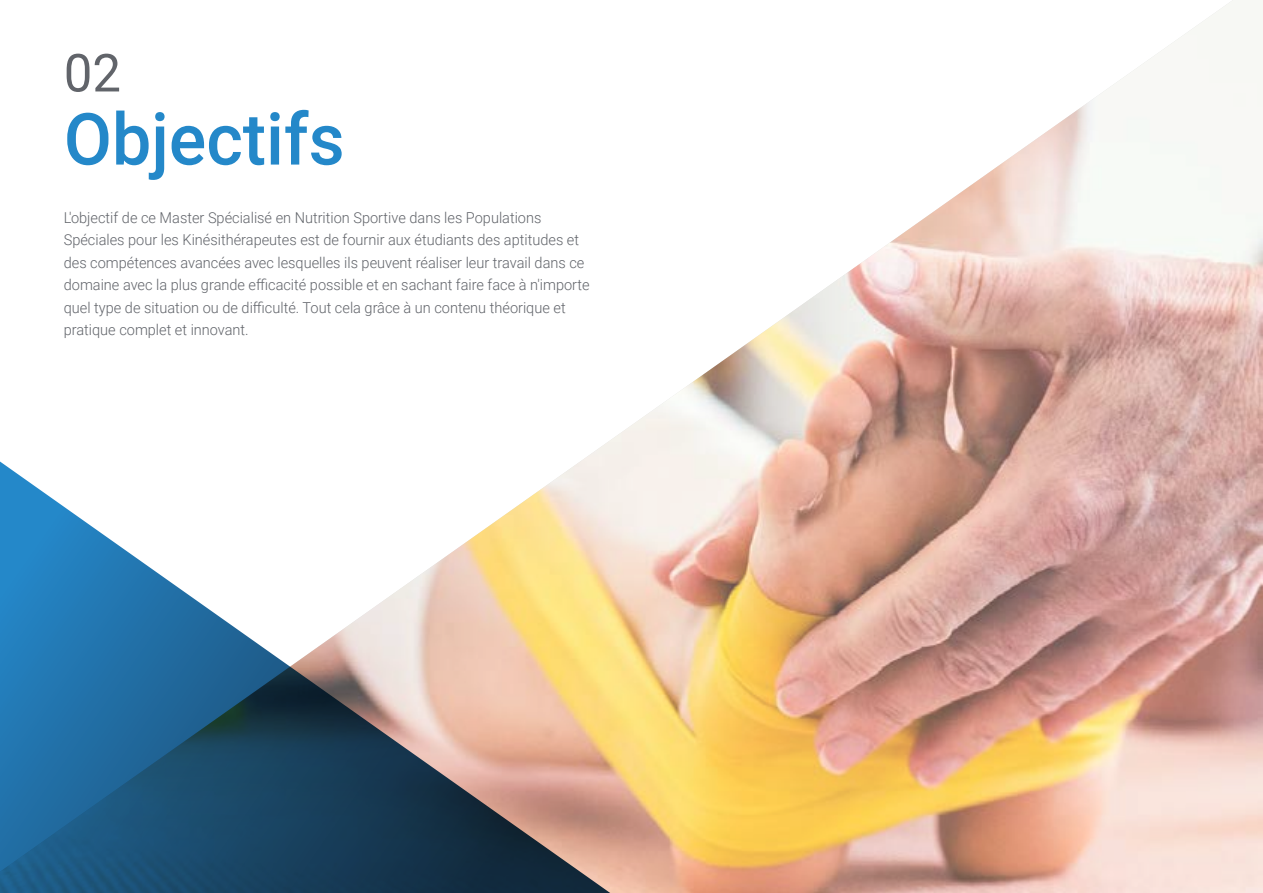
<style>
.page{position:relative;width:1263px;height:893px;background:#fff}
.page>*{position:absolute;margin:0;border:0;box-sizing:border-box;transform-origin:0 0}
.t1{font:500 72px "Roboto";color:#2488c9}
.t2{font:52.5px "Roboto";color:#61646a}
.t3{font:300 15px/22.5px "Roboto";color:#61646a}
</style>
<div class="page">
<img style="left:602px;top:0;width:661px;height:893px">
<svg style="left:0;top:446px;width:640px;height:447px"></svg>
<h2 class="t2" style="left:64px;top:36px;width:59px">02</h2>
<h1 class="t1" style="left:64px;top:89px;width:282px">Objectifs</h1>
<p class="t3" style="left:64px;top:205px;width:527px">L'objectif de ce Master Spécialisé en Nutrition Sportive dans les Populations Spéciales pour les Kinésithérapeutes est de fournir aux étudiants des aptitudes et des compétences avancées avec lesquelles ils peuvent réaliser leur travail dans ce domaine avec la plus grande efficacité possible et en sachant faire face à n'importe quel type de situation ou de difficulté. Tout cela grâce à un contenu théorique et pratique complet et innovant.</p>
</div>
